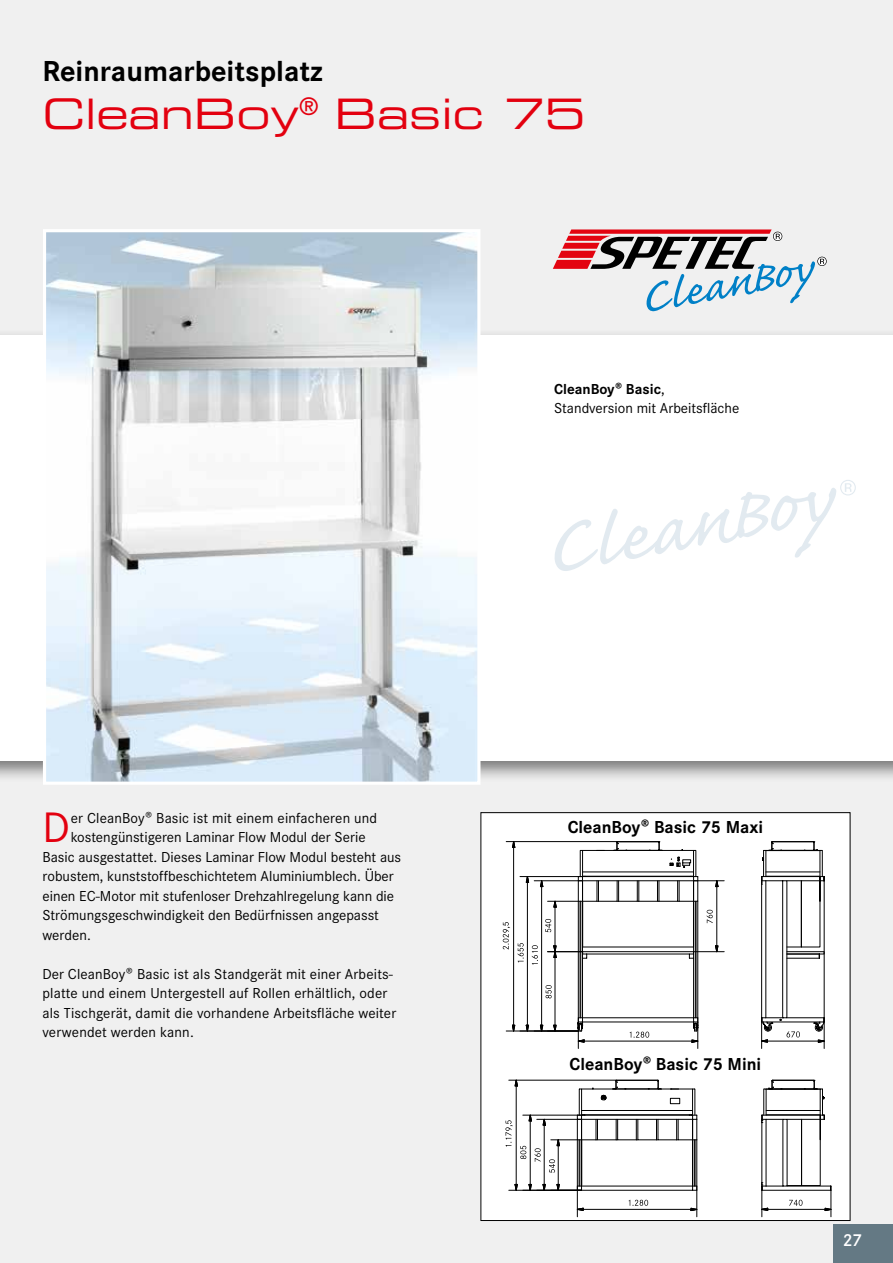
<style>
.page{position:relative;width:893px;height:1263px;background:#f0f0f0}
.page>*{position:absolute;margin:0;border:0;box-sizing:border-box;transform-origin:0 0}
.t1{font:44.25px "Corporate S";color:#e3000f}
.t2{font:42px "Eurostile Extended Two";color:#e3000f}
.t3{font:700 30px "Corporate S";color:#000}
.t4{font:700 18px "Corporate S";color:#000}
.t5{font:600 18px "Corporate S";color:#fff}
.t6{font:15px/19.5px "Corporate S";color:#000}
.s1{font-weight:700}
</style>
<div class="page">
<div style="left:0;top:329px;width:893px;height:454px;background:#000;opacity:.5"></div>
<div style="left:0;top:335px;width:893px;height:425px;background:#fff"></div>
<div style="left:833px;top:1225px;width:60px;height:38px;background:#647984"></div>
<img style="left:47px;top:233px;width:429px;height:548px">
<div style="left:43px;top:229px;width:437px;height:556px;border:3px solid #fff"></div>
<div style="left:481px;top:813px;width:369px;height:407px;background:#fff"></div>
<div style="left:480px;top:812px;width:370px;height:409px;border:1px solid #000"></div>
<hr style="left:582px;top:1022px;width:112px;height:1px;background:#000">
<hr style="left:582px;top:1017px;width:112px;height:1px;background:#000">
<hr style="left:697px;top:901px;width:1px;height:117px;background:#000">
<hr style="left:696px;top:901px;width:1px;height:117px;background:#000">
<hr style="left:695px;top:901px;width:1px;height:117px;background:#000">
<hr style="left:693px;top:958px;width:1px;height:60px;background:#000">
<hr style="left:582px;top:958px;width:1px;height:60px;background:#000">
<hr style="left:580px;top:901px;width:1px;height:117px;background:#000">
<hr style="left:578px;top:901px;width:1px;height:117px;background:#000">
<svg style="left:693px;top:1017px;width:6px;height:15px"></svg>
<svg style="left:577px;top:1017px;width:6px;height:15px"></svg>
<svg style="left:578px;top:841px;width:120px;height:118px"></svg>
<hr style="left:761px;top:1018px;width:1px;height:30px;background:#000">
<hr style="left:824px;top:881px;width:1px;height:167px;background:#000">
<svg style="left:715px;top:945px;width:3px;height:8px"></svg>
<svg style="left:715px;top:881px;width:3px;height:8px"></svg>
<hr style="left:716px;top:886px;width:1px;height:60px;background:#000">
<hr style="left:694px;top:951px;width:30px;height:1px;background:#000">
<hr style="left:694px;top:880px;width:30px;height:1px;background:#000">
<svg style="left:553px;top:900px;width:3px;height:10px"></svg>
<hr style="left:555px;top:907px;width:1px;height:39px;background:#000">
<hr style="left:548px;top:901px;width:30px;height:1px;background:#000">
<svg style="left:553px;top:945px;width:3px;height:15px"></svg>
<svg style="left:553px;top:1025px;width:3px;height:6px"></svg>
<hr style="left:555px;top:957px;width:1px;height:68px;background:#000">
<hr style="left:548px;top:951px;width:34px;height:1px;background:#000">
<svg style="left:540px;top:881px;width:3px;height:8px"></svg>
<svg style="left:540px;top:1025px;width:3px;height:6px"></svg>
<hr style="left:541px;top:886px;width:1px;height:139px;background:#000">
<hr style="left:534px;top:880px;width:48px;height:1px;background:#000">
<svg style="left:512px;top:842px;width:3px;height:8px"></svg>
<svg style="left:512px;top:1025px;width:3px;height:6px"></svg>
<hr style="left:513px;top:847px;width:1px;height:178px;background:#000">
<hr style="left:506px;top:1031px;width:72px;height:1px;background:#000">
<hr style="left:506px;top:841px;width:111px;height:1px;background:#000">
<svg style="left:577px;top:1040px;width:7px;height:2px"></svg>
<svg style="left:692px;top:1040px;width:7px;height:2px"></svg>
<hr style="left:584px;top:1041px;width:108px;height:1px;background:#000">
<hr style="left:697px;top:1018px;width:1px;height:30px;background:#000">
<hr style="left:578px;top:1018px;width:1px;height:30px;background:#000">
<svg style="left:526px;top:1025px;width:3px;height:6px"></svg>
<svg style="left:526px;top:877px;width:3px;height:8px"></svg>
<hr style="left:527px;top:882px;width:1px;height:143px;background:#000">
<hr style="left:520px;top:876px;width:62px;height:1px;background:#000">
<svg style="left:503px;top:922px;width:7px;height:27px"></svg>
<svg style="left:518px;top:943px;width:6px;height:19px"></svg>
<svg style="left:532px;top:945px;width:6px;height:20px"></svg>
<svg style="left:545px;top:919px;width:6px;height:13px"></svg>
<svg style="left:546px;top:985px;width:6px;height:13px"></svg>
<svg style="left:707px;top:910px;width:6px;height:13px"></svg>
<svg style="left:630px;top:1031px;width:19px;height:7px"></svg>
<svg style="left:761px;top:841px;width:64px;height:201px"></svg>
<hr style="left:581px;top:1186px;width:112px;height:1px;background:#000">
<hr style="left:581px;top:1190px;width:112px;height:1px;background:#000">
<hr style="left:696px;top:1140px;width:1px;height:46px;background:#000">
<hr style="left:695px;top:1140px;width:1px;height:46px;background:#000">
<hr style="left:694px;top:1140px;width:1px;height:46px;background:#000">
<hr style="left:577px;top:1140px;width:1px;height:46px;background:#000">
<svg style="left:692px;top:1185px;width:5px;height:6px"></svg>
<svg style="left:577px;top:1185px;width:5px;height:5px"></svg>
<hr style="left:580px;top:1140px;width:1px;height:46px;background:#000">
<hr style="left:579px;top:1140px;width:1px;height:46px;background:#000">
<hr style="left:581px;top:1119px;width:1px;height:66px;background:#000">
<hr style="left:692px;top:1119px;width:1px;height:66px;background:#000">
<svg style="left:576px;top:1208px;width:7px;height:3px"></svg>
<svg style="left:691px;top:1208px;width:7px;height:3px"></svg>
<hr style="left:583px;top:1209px;width:108px;height:1px;background:#000">
<hr style="left:696px;top:1186px;width:1px;height:31px;background:#000">
<hr style="left:577px;top:1186px;width:1px;height:31px;background:#000">
<svg style="left:557px;top:1184px;width:3px;height:6px"></svg>
<hr style="left:558px;top:1146px;width:1px;height:38px;background:#000">
<svg style="left:543px;top:1184px;width:3px;height:6px"></svg>
<hr style="left:544px;top:1125px;width:1px;height:59px;background:#000">
<svg style="left:515px;top:1184px;width:3px;height:6px"></svg>
<hr style="left:516px;top:1086px;width:1px;height:98px;background:#000">
<hr style="left:509px;top:1190px;width:72px;height:1px;background:#000">
<svg style="left:529px;top:1184px;width:3px;height:6px"></svg>
<hr style="left:530px;top:1121px;width:1px;height:63px;background:#000">
<svg style="left:505px;top:1079px;width:192px;height:94px"></svg>
<svg style="left:629px;top:1200px;width:19px;height:6px"></svg>
<svg style="left:761px;top:1080px;width:71px;height:137px"></svg>
<svg style="left:553px;top:229px;width:274px;height:83px"></svg>
<svg style="left:554px;top:480px;width:302px;height:91px"></svg>
<h3 class="t3" style="left:43px;top:54px;width:282px">Reinraumarbeitsplatz</h3>
<h2 class="t2" style="left:43px;top:85px;width:544px">CleanBoy<sup>®</sup> Basic 75</h2>
<p class="t6" style="left:554px;top:379px;width:187px"><span class="s1">CleanBoy® Basic</span>,<br>Standversion mit Arbeitsfläche</p>
<h1 class="t1" style="left:43px;top:803px;width:29px">D</h1>
<p class="t6" style="left:71px;top:808px;width:308px">er CleanBoy® Basic ist mit einem einfacheren und</p>
<p class="t6" style="left:71px;top:828px;width:296px">kostengünstigeren Laminar Flow Modul der Serie</p>
<p class="t6" style="left:43px;top:847px;width:360px">Basic ausgestattet. Dieses Laminar Flow Modul besteht aus</p>
<p class="t6" style="left:43px;top:867px;width:353px">robustem, kunststoffbeschichtetem Aluminiumblech. Über</p>
<p class="t6" style="left:43px;top:886px;width:353px">einen EC-Motor mit stufenloser Drehzahlregelung kann die</p>
<p class="t6" style="left:43px;top:906px;width:338px">Strömungsgeschwindigkeit den Bedürfnissen angepasst</p>
<p class="t6" style="left:43px;top:925px;width:50px">werden.</p>
<p class="t6" style="left:43px;top:964px;width:355px">Der CleanBoy® Basic ist als Standgerät mit einer Arbeits&shy;platte und einem Untergestell auf Rollen erhältlich, oder als Tischgerät, damit die vorhandene Arbeitsfläche weiter verwendet werden kann.</p>
<p class="t4" style="left:568px;top:816px;width:197px">CleanBoy® Basic 75 Maxi</p>
<p class="t4" style="left:570px;top:1054px;width:193px">CleanBoy® Basic 75 Mini</p>
<p class="t5" style="left:843px;top:1230px;width:21px">27</p>
</div>
